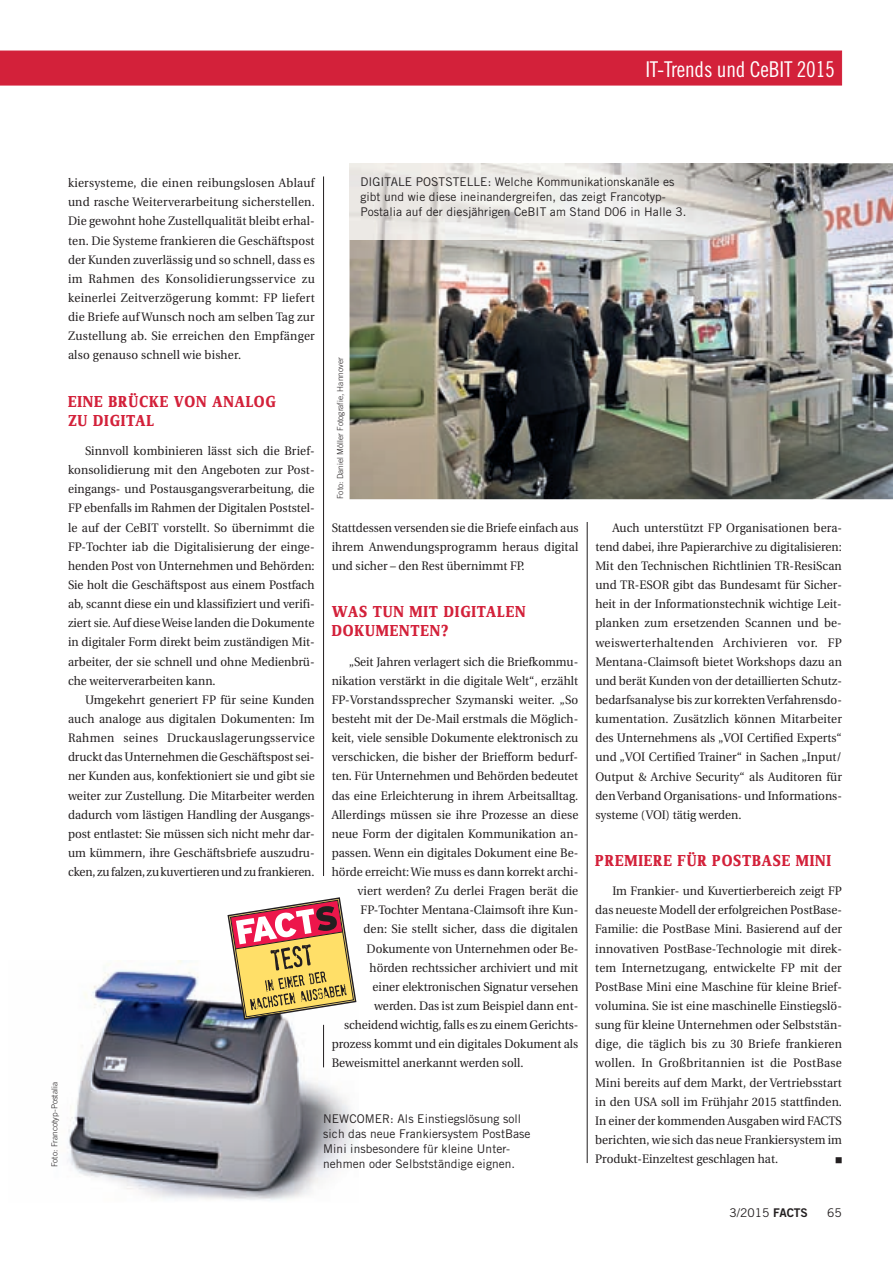
<style>
.page{position:relative;width:893px;height:1263px;background:#fff}
.page>*{position:absolute;margin:0;border:0;box-sizing:border-box;transform-origin:0 0}
.t1{font:21.75px "Trade Gothic Cond Eighteen";letter-spacing:-.01em;color:#fff}
.t2{font:700 16.5px/19.2px "Zine Serif Dis";letter-spacing:.05em;color:#d3213a}
.t3{font:12.3px/19.2px "Utopia";color:#231f20;text-align:justify;scale:.95 1}
.t4{font:12px/15px "Trade Gothic";letter-spacing:.005em;color:#231f20}
.t5{font:300 8.25px "Trade Gothic";letter-spacing:.005em;color:#231f20}
.s1{font-family:"Trade Gothic Bold Two"}
</style>
<div class="page">
<div style="left:0;top:50px;width:842px;height:36px;background:#d3213a"></div>
<img style="left:67px;top:961px;width:288px;height:240px">
<img style="left:349px;top:163px;width:544px;height:336px">
<hr style="left:587px;top:522px;width:1px;height:641px;background:#231f20">
<hr style="left:323px;top:176px;width:1px;height:700px;background:#231f20">
<hr style="left:323px;top:1025px;width:1px;height:42px;background:#231f20">
<svg style="left:227px;top:897px;width:130px;height:124px"></svg>
<img style="left:349px;top:163px;width:420px;height:77px">
<h1 class="t1" style="left:645px;top:56px;width:191px">IT-Trends und CeBIT 2015</h1>
<p class="t5" style="left:50px;top:1167px;width:87px;rotate:-90deg">Foto: Francotyp-Postalia</p>
<p class="t4" style="left:360px;top:174px;width:328px">DIGITALE POSTSTELLE: Welche Kommunikationskanäle es gibt und wie diese ineinandergreifen, das zeigt Francotyp-<br>Postalia auf der diesjährigen CeBIT am Stand D06 in Halle 3.</p>
<p class="t3" style="left:68px;top:174px;width:261px">kiersysteme, die einen reibungslosen Ablauf und rasche Weiterverarbeitung sicherstellen.<br>Die gewohnt hohe Zustellqualität bleibt erhal&shy;ten. Die Systeme frankieren die Geschäftspost der Kunden zuverlässig und so schnell, dass es im Rahmen des Konsolidierungsservice zu keinerlei Zeitverzögerung kommt: FP liefert die Briefe auf Wunsch noch am selben Tag zur Zustellung ab. Sie erreichen den Empfänger also genauso schnell wie bisher.</p>
<h2 class="t2" style="left:68px;top:392px;width:209px">EINE BRÜCKE VON ANALOG<br>ZU DIGITAL</h2>
<p class="t3" style="left:68px;top:441px;width:261px;text-indent:17px">Sinnvoll kombinieren lässt sich die Brief&shy;konsolidierung mit den Angeboten zur Post&shy;eingangs- und Postausgangsverarbeitung, die FP ebenfalls im Rahmen der Digitalen Poststel&shy;le auf der CeBIT vorstellt. So übernimmt die FP-Tochter iab die Digitalisierung der einge&shy;henden Post von Unternehmen und Behörden:<br>Sie holt die Geschäftspost aus einem Postfach ab, scannt diese ein und klassifiziert und verifi&shy;ziert sie. Auf diese Weise landen die Dokumente in digitaler Form direkt beim zuständigen Mit&shy;arbeiter, der sie schnell und ohne Medienbrü&shy;che weiterverarbeiten kann.</p>
<p class="t3" style="left:68px;top:690px;width:261px;text-indent:17px">Umgekehrt generiert FP für seine Kunden auch analoge aus digitalen Dokumenten: Im Rahmen seines Druckauslagerungsservice druckt das Unternehmen die Geschäftspost sei&shy;ner Kunden aus, konfektioniert sie und gibt sie weiter zur Zustellung. Die Mitarbeiter werden dadurch vom lästigen Handling der Ausgangs&shy;post entlastet: Sie müssen sich nicht mehr dar&shy;um kümmern, ihre Geschäftsbriefe auszudru&shy;cken, zu falzen, zu kuvertieren und zu frankieren.</p>
<p class="t5" style="left:335px;top:499px;width:143px;rotate:-90deg">Foto: Daniel Möller Fotografie, Hannover</p>
<p class="t3" style="left:595px;top:518px;width:261px;text-indent:17px">Auch unterstützt FP Organisationen bera&shy;tend dabei, ihre Papierarchive zu digitalisieren:<br>Mit den Technischen Richtlinien TR-ResiScan und TR-ESOR gibt das Bundesamt für Sicher&shy;heit in der Informationstechnik wichtige Leit&shy;planken zum ersetzenden Scannen und be&shy;weiswerterhaltenden Archivieren vor. FP Mentana-Claimsoft bietet Workshops dazu an und berät Kunden von der detaillierten Schutz&shy;bedarfsanalyse bis zur korrekten Verfahrensdo&shy;kumentation. Zusätzlich können Mitarbeiter des Unternehmens als „VOI Certified Experts“ und „VOI Certified Trainer“ in Sachen „Input/ Output &amp; Archive Security“ als Auditoren für den Verband Organisations- und Informations&shy;systeme (VOI) tätig werden.</p>
<h2 class="t2" style="left:595px;top:852px;width:237px">PREMIERE FÜR POSTBASE MINI</h2>
<p class="t3" style="left:595px;top:882px;width:261px;text-indent:17px">Im Frankier- und Kuvertierbereich zeigt FP das neueste Modell der erfolgreichen PostBase-Familie: die PostBase Mini. Basierend auf der innovativen PostBase-Technologie mit direk&shy;tem Internetzugang, entwickelte FP mit der PostBase Mini eine Maschine für kleine Brief&shy;volumina. Sie ist eine maschinelle Einstiegslö&shy;sung für kleine Unternehmen oder Selbststän&shy;dige, die täglich bis zu 30 Briefe frankieren wollen. In Großbritannien ist die PostBase Mini bereits auf dem Markt, der Vertriebsstart in den USA soll im Frühjahr 2015 stattfinden.<br>In einer der kommenden Ausgaben wird FACTS berichten, wie sich das neue Frankiersystem im Produkt-Einzeltest geschlagen hat.</p>
<p class="t3" style="left:332px;top:518px;width:261px">Stattdessen versenden sie die Briefe einfach aus ihrem Anwendungsprogramm heraus digital und sicher – den Rest übernimmt FP.</p>
<h2 class="t2" style="left:332px;top:603px;width:195px">WAS TUN MIT DIGITALEN<br>DOKUMENTEN?</h2>
<p class="t3" style="left:349px;top:652px;width:243px">„Seit Jahren verlagert sich die Briefkommu-</p>
<p class="t3" style="left:332px;top:671px;width:261px">nikation verstärkt in die digitale Welt“, erzählt</p>
<p class="t3" style="left:332px;top:690px;width:261px">FP-Vorstandssprecher Szymanski weiter. „So</p>
<p class="t3" style="left:332px;top:709px;width:261px">besteht mit der De-Mail erstmals die Möglich-</p>
<p class="t3" style="left:332px;top:728px;width:261px">keit, viele sensible Dokumente elektronisch zu</p>
<p class="t3" style="left:332px;top:748px;width:261px">verschicken, die bisher der Briefform bedurf-</p>
<p class="t3" style="left:332px;top:767px;width:261px">ten. Für Unternehmen und Behörden bedeutet</p>
<p class="t3" style="left:332px;top:786px;width:261px">das eine Erleichterung in ihrem Arbeitsalltag.</p>
<p class="t3" style="left:332px;top:805px;width:261px">Allerdings müssen sie ihre Prozesse an diese</p>
<p class="t3" style="left:332px;top:824px;width:261px">neue Form der digitalen Kommunikation an-</p>
<p class="t3" style="left:332px;top:843px;width:261px">passen. Wenn ein digitales Dokument eine Be-</p>
<p class="t3" style="left:332px;top:862px;width:261px">hörde erreicht: Wie muss es dann korrekt archi-</p>
<p class="t3" style="left:358px;top:882px;width:234px">viert werden? Zu derlei Fragen berät die</p>
<p class="t3" style="left:361px;top:901px;width:231px">FP-Tochter Mentana-Claimsoft ihre Kun-</p>
<p class="t3" style="left:364px;top:920px;width:227px">den: Sie stellt sicher, dass die digitalen</p>
<p class="t3" style="left:367px;top:939px;width:224px">Dokumente von Unternehmen oder Be-</p>
<p class="t3" style="left:370px;top:958px;width:221px">hörden rechtssicher archiviert und mit</p>
<p class="t3" style="left:373px;top:977px;width:218px">einer elektronischen Signatur versehen</p>
<p class="t3" style="left:374px;top:996px;width:216px">werden. Das ist zum Beispiel dann ent-</p>
<p class="t3" style="left:344px;top:1016px;width:248px">scheidend wichtig, falls es zu einem Gerichts-</p>
<p class="t3" style="left:332px;top:1035px;width:261px">prozess kommt und ein digitales Dokument als</p>
<p class="t3" style="left:332px;top:1054px;width:203px">Beweismittel anerkannt werden soll.</p>
<p class="t4" style="left:323px;top:1111px;width:209px">NEWCOMER: Als Einstiegslösung soll sich das neue Frankiersystem PostBase Mini insbesondere für kleine Unter&shy;nehmen oder Selbstständige eignen.</p>
<p class="t4" style="left:729px;top:1205px;width:80px">3/2015 <span class="s1">FACTS</span></p>
<p class="t4" style="left:827px;top:1205px;width:16px">65</p>
</div>
